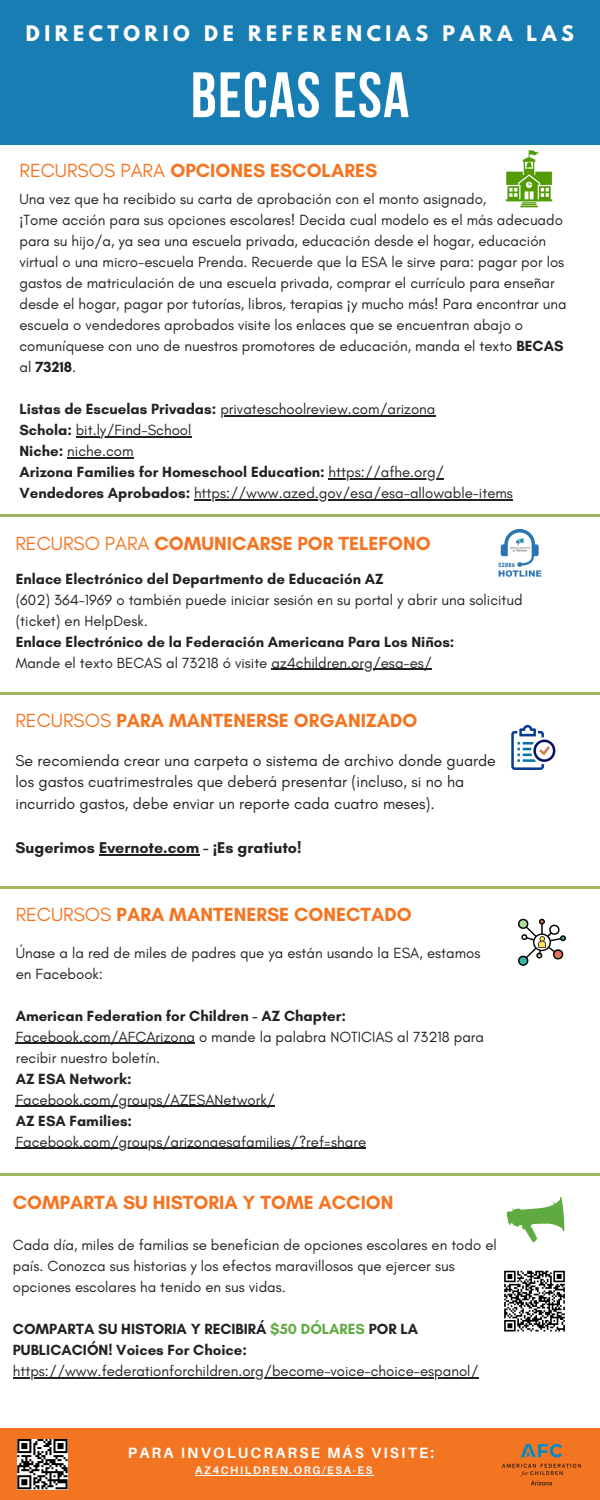
<style>
.page{position:relative;width:600px;height:1500px;background:#fff}
.page>*{position:absolute;margin:0;border:0;box-sizing:border-box;transform-origin:0 0}
.t1{font:700 64.1px "Bebas Neue";letter-spacing:.02em;color:#fff}
.t2{font:700 19.4px "Glacial Indifference";color:#f47521}
.t3{font:700 19px "League Spartan";letter-spacing:.24em;color:#fff}
.t4{font:16px/21.8px "Glacial Indifference";color:#222}
.t5{font:700 16px "Glacial Indifference";color:#222}
.t6{font:15px/21px "Glacial Indifference";color:#222}
.t7{font:700 15px/21px "Glacial Indifference";color:#222}
.t8{font:700 15px "Aileron";letter-spacing:.14em;color:#fff}
.t9{font:700 11px "Aileron";letter-spacing:.14em;color:#fff}
.s1{font-weight:400}
.s2{font-family:"Noto Sans"}
.s3{font-weight:700}
.s4{color:#60ab41}
</style>
<div class="page">
<div style="left:0;top:1428px;width:600px;height:72px;background:#f47521"></div>
<hr style="left:195px;top:1475px;width:179px;height:1px;background:#fff">
<img style="left:502px;top:1443px;width:80px;height:43px">
<hr style="left:220px;top:415px;width:215px;height:2px;background:#222">
<hr style="left:76px;top:436px;width:116px;height:2px;background:#222">
<hr style="left:67px;top:457px;width:67px;height:2px;background:#222">
<hr style="left:329px;top:478px;width:115px;height:2px;background:#222">
<hr style="left:194px;top:499px;width:319px;height:2px;background:#222">
<div style="left:0;top:0;width:600px;height:145px;background:#187db2"></div>
<hr style="left:272px;top:668px;width:160px;height:2px;background:#222">
<svg style="left:507px;top:1197px;width:58px;height:45px"></svg>
<img style="left:518px;top:918px;width:48px;height:48px">
<img style="left:511px;top:724px;width:45px;height:46px">
<img style="left:505px;top:151px;width:48px;height:57px">
<img style="left:498px;top:529px;width:44px;height:48px">
<hr style="left:0;top:514px;width:600px;height:3px;background:#a0b75f">
<hr style="left:0;top:692px;width:600px;height:3px;background:#a0b75f">
<hr style="left:0;top:886px;width:600px;height:3px;background:#a0b75f">
<hr style="left:0;top:1173px;width:600px;height:3px;background:#a0b75f">
<svg style="left:17px;top:1439px;width:51px;height:50px;background:#7e7e7e"></svg>
<svg style="left:504px;top:1271px;width:61px;height:60px"></svg>
<hr style="left:99px;top:854px;width:100px;height:2px;background:#222">
<hr style="left:16px;top:1043px;width:179px;height:1px;background:#222">
<hr style="left:16px;top:1106px;width:259px;height:1px;background:#222">
<hr style="left:16px;top:1148px;width:350px;height:1px;background:#222">
<hr style="left:13px;top:1377px;width:466px;height:2px;background:#222">
<p class="t3" style="left:26px;top:24px;width:550px">DIRECTORIO DE REFERENCIAS PARA LAS</p>
<h1 class="t1" style="left:191px;top:69px;width:220px">BECAS ESA</h1>
<p class="t2" style="left:19px;top:159px;width:359px"><span class="s1">RECURSOS PARA</span> OPCIONES ESCOLARES</p>
<p class="t6" style="left:19px;top:189px;width:549px">Una vez que ha recibido su carta de aprobación con el monto asignado,<br><span class="s2">¡</span>Tome acción para sus opciones escolares! Decida cual modelo es el más adecuado para su hijo/a, ya sea una escuela privada, educación desde el hogar, educación virtual o una micro-escuela Prenda. Recuerde que la ESA le sirve para: pagar por los gastos de matriculación de una escuela privada, comprar el currículo para enseñar desde el hogar, pagar por tutorías, libros, terapias <span class="s2">¡</span>y mucho más! Para encontrar una escuela o vendedores aprobados visite los enlaces que se encuentran abajo o comuníquese con uno de nuestros promotores de educación, manda el texto <span class="s3">BECAS </span>al <span class="s3">73218</span>.</p>
<p class="t6" style="left:19px;top:399px;width:495px"><span class="s3">Listas de Escuelas Privadas:</span> privateschoolreview.com/arizona<br><span class="s3">Schola:</span> bit.ly/Find-School<br><span class="s3">Niche:</span> niche.com<br><span class="s3">Arizona Families for Homeschool Education:</span> https://afhe.org/ <span class="s3">Vendedores Aprobados:</span> https://www.azed.gov/esa/esa-allowable-items</p>
<p class="t2" style="left:15px;top:531px;width:417px"><span class="s1">RECURSO PARA</span> COMUNICARSE POR TELEFONO</p>
<p class="t7" style="left:16px;top:568px;width:369px">Enlace Electrónico del Departmento de Educación AZ</p>
<p class="t6" style="left:16px;top:589px;width:509px">(602) 364-1969 o también puede iniciar sesión en su portal y abrir una solicitud (ticket) en HelpDesk.</p>
<p class="t7" style="left:16px;top:631px;width:440px">Enlace Electrónico de la Federación Americana Para Los Niños:</p>
<p class="t6" style="left:16px;top:652px;width:418px">Mande el texto BECAS al 73218 ó visite az4children.org/esa-es/</p>
<p class="t2" style="left:15px;top:709px;width:404px"><span class="s1">RECURSOS</span> PARA MANTENERSE ORGANIZADO</p>
<p class="t4" style="left:15px;top:749px;width:482px">Se recomienda crear una carpeta o sistema de archivo donde guarde los gastos cuatrimestrales que deberá presentar (incluso, si no ha incurrido gastos, debe enviar un reporte cada cuatro meses).</p>
<p class="t5" style="left:15px;top:838px;width:288px">Sugerimos Evernote.com - <span class="s2">¡</span>Es gratiuto!</p>
<p class="t2" style="left:16px;top:902px;width:398px"><span class="s1">RECURSOS</span> PARA MANTENERSE CONECTADO</p>
<p class="t6" style="left:16px;top:942px;width:466px">Únase a la red de miles de padres que ya están usando la ESA, estamos en Facebook:</p>
<p class="t7" style="left:16px;top:1005px;width:332px">American Federation for Children - AZ Chapter:</p>
<p class="t6" style="left:16px;top:1026px;width:470px">Facebook.com/AFCArizona o mande la palabra NOTICIAS al 73218 para recibir nuestro boletín.</p>
<p class="t7" style="left:16px;top:1068px;width:118px">AZ ESA Network:</p>
<p class="t6" style="left:16px;top:1089px;width:261px">Facebook.com/groups/AZESANetwork/</p>
<p class="t7" style="left:16px;top:1110px;width:118px">AZ ESA Families:</p>
<p class="t6" style="left:16px;top:1131px;width:352px">Facebook.com/groups/arizonaesafamilies/?ref=share</p>
<p class="t2" style="left:13px;top:1190px;width:382px">COMPARTA SU HISTORIA Y TOME ACCION</p>
<p class="t6" style="left:13px;top:1235px;width:486px">Cada día, miles de familias se benefician de opciones escolares en todo el país. Conozca sus historias y los efectos maravillosos que ejercer sus opciones escolares ha tenido en sus vidas.</p>
<p class="t7" style="left:13px;top:1319px;width:407px">COMPARTA SU HISTORIA Y RECIBIRÁ <span class="s4">$50 DÓLARES</span> POR LA<br>PUBLICACIÓN! Voices For Choice:</p>
<p class="t6" style="left:13px;top:1361px;width:467px">https://www.federationforchildren.org/become-voice-choice-espanol/</p>
<p class="t8" style="left:128px;top:1444px;width:308px">PARA INVOLUCRARSE MÁS VISITE:</p>
<p class="t9" style="left:195px;top:1463px;width:179px">AZ4CHILDREN.ORG/ESA-ES</p>
</div>
